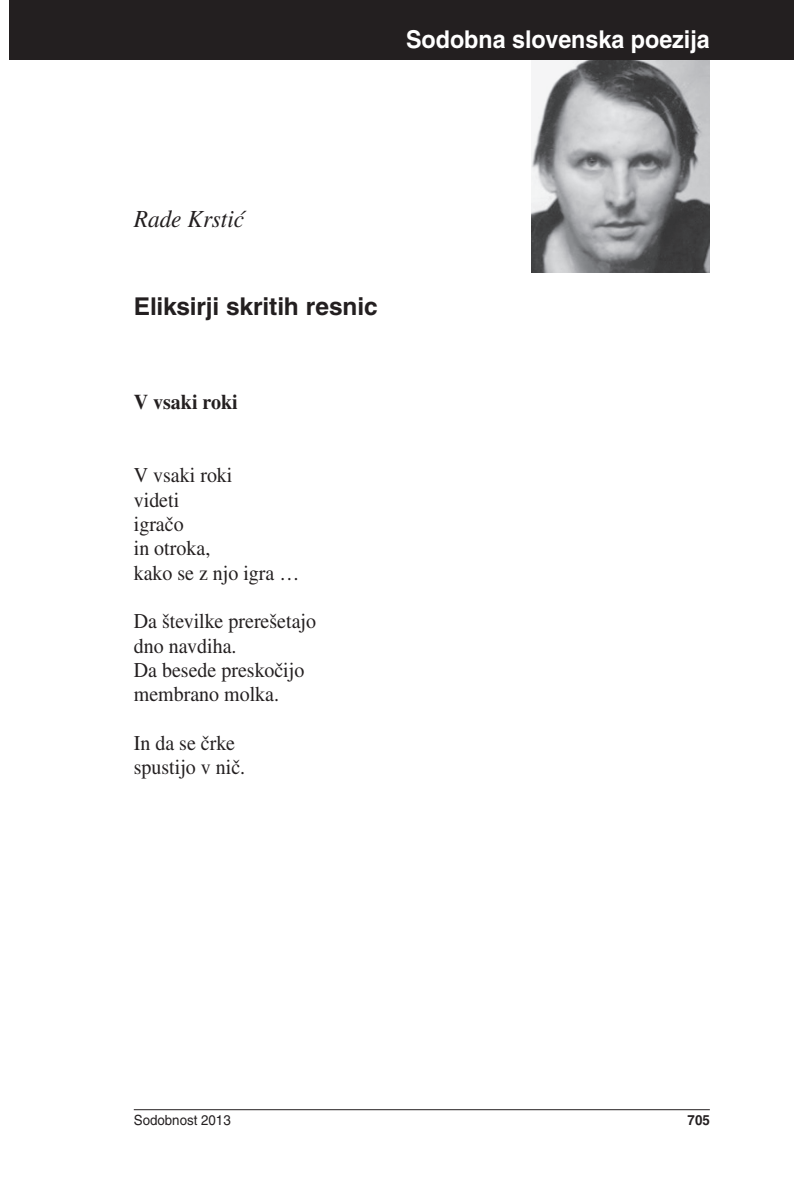
<style>
.page{position:relative;width:794px;height:1186px;background:#fff}
.page>*{position:absolute;margin:0;border:0;box-sizing:border-box;transform-origin:0 0}
.t1{font:700 24.5px "SS Helvetica";color:#fff;scale:.95 1}
.t2{font:700 24.5px "SS Helvetica";letter-spacing:-.005em;color:#231f20}
.t3{font:italic 24.5px "SS Times";color:#231f20;scale:.95 1}
.t4{font:21px/24.3px "SS Times";color:#231f20;scale:.95 1}
.t5{font:700 21px "SS Times";color:#231f20;scale:.95 1}
.t6{font:14px "SS Helvetica";color:#231f20;scale:.95 1}
.t7{font:700 14px "SS Helvetica";color:#231f20;scale:.95 1}
</style>
<div class="page">
<img style="left:530px;top:59px;width:179px;height:214px">
<div style="left:10px;top:0;width:783px;height:59px;background:#231f20"></div>
<hr style="left:134px;top:1108px;width:575px;height:1px;background:#231f20">
<p class="t1" style="left:406px;top:25px;width:321px">Sodobna slovenska poezija</p>
<p class="t3" style="left:134px;top:206px;width:118px">Rade Krsti}</p>
<p class="t2" style="left:134px;top:292px;width:245px">Eliksirji skritih resnic</p>
<p class="t5" style="left:134px;top:389px;width:111px">V vsaki roki</p>
<p class="t4" style="left:134px;top:463px;width:176px">V vsaki roki<br>videti<br>igra~o<br>in otroka,<br>kako se z njo igra …</p>
<p class="t4" style="left:134px;top:608px;width:193px">Da {tevilke prere{etajo dno navdiha.<br>Da besede presko~ijo membrano molka.</p>
<p class="t4" style="left:134px;top:730px;width:119px">In da se ~rke spustijo v ni~.</p>
<p class="t6" style="left:134px;top:1111px;width:103px">Sodobnost 2013</p>
<p class="t7" style="left:687px;top:1111px;width:25px">705</p>
</div>
